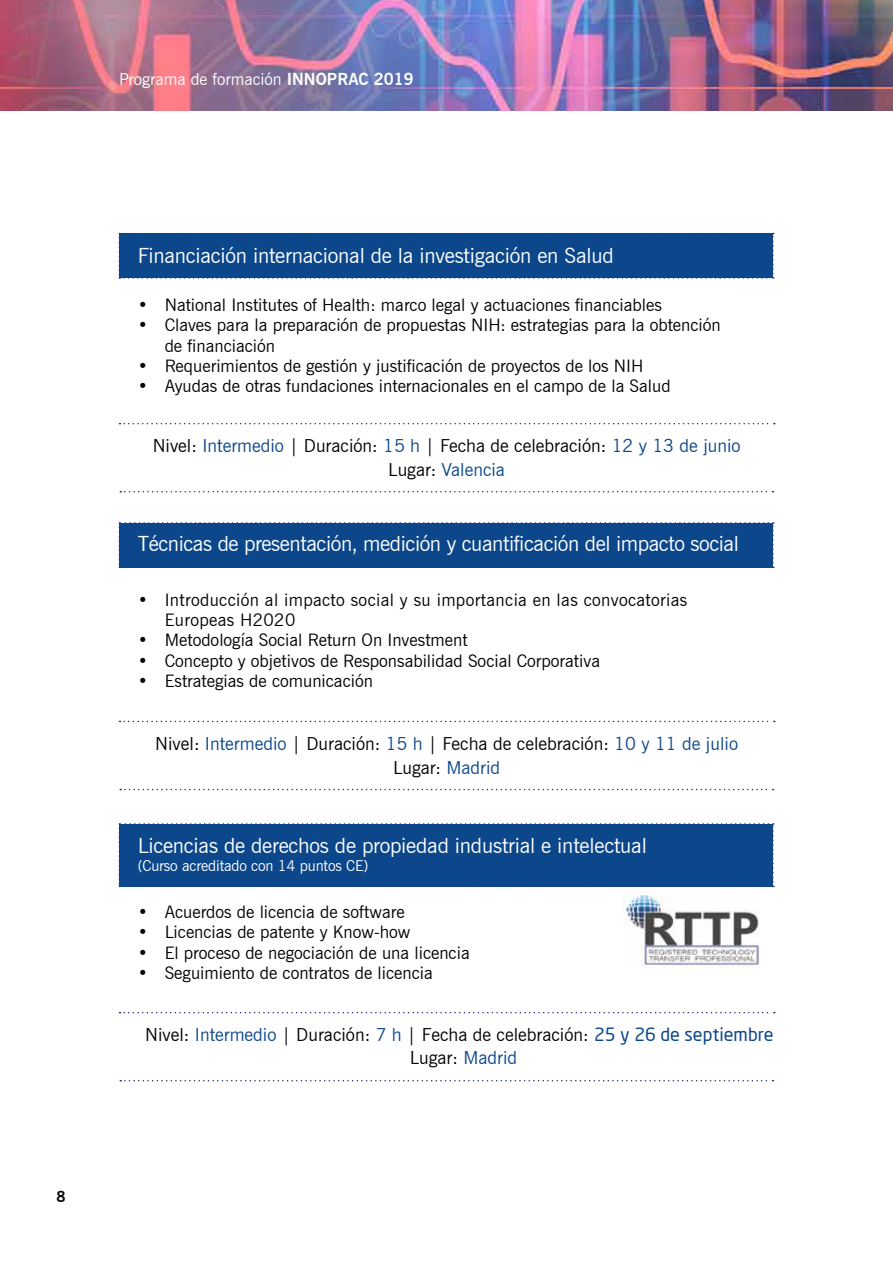
<style>
.page{position:relative;width:893px;height:1263px;background:#fff}
.page>*{position:absolute;margin:0;border:0;box-sizing:border-box;transform-origin:0 0}
.t1{font:21px "News Gothic BT";letter-spacing:-.01em;color:#fff}
.t2{font:18px/24px "News Gothic BT";color:#000;text-align:center}
.t3{font:17.25px/20.2px "News Gothic BT";color:#000}
.t4{font:17.25px/20.2px "News Gothic BT";letter-spacing:.02em;color:#000}
.t5{font:16.5px "News Gothic BT";color:#fff}
.t6{font:15px "News Gothic BT";letter-spacing:-.01em;color:#fff}
.t7{font:700 15px "News Gothic BT";color:#000}
.s1{font-weight:700}
.s2{color:#0c478b}
.s3{font-family:"Neo Sans Pro";color:#0c478b}
</style>
<div class="page">
<img style="left:0;top:0;width:893px;height:111px">
<div style="left:119px;top:233px;width:655px;height:46px;background:#0c478b"></div>
<svg style="left:119px;top:423px;width:656px;height:1px"></svg>
<svg style="left:120px;top:491px;width:653px;height:1px"></svg>
<div style="left:119px;top:522px;width:655px;height:46px;background:#0c478b"></div>
<svg style="left:119px;top:721px;width:656px;height:1px"></svg>
<svg style="left:120px;top:789px;width:653px;height:1px"></svg>
<div style="left:119px;top:823px;width:655px;height:64px;background:#0c478b"></div>
<svg style="left:119px;top:1012px;width:656px;height:1px"></svg>
<svg style="left:120px;top:1080px;width:653px;height:1px"></svg>
<img style="left:624px;top:892px;width:136px;height:76px">
<p class="t5" style="left:119px;top:69px;width:296px">Programa de formación <span class="s1">INNOPRAC 2019</span></p>
<p class="t7" style="left:56px;top:1188px;width:11px">8</p>
<p class="t1" style="left:138px;top:243px;width:478px">Financiación internacional de la investigación en Salud</p>
<p class="t3" style="left:138px;top:295px;width:526px">• National Institutes of Health: marco legal y actuaciones financiables</p>
<p class="t3" style="left:165px;top:315px;width:558px;text-indent:-27px">• Claves para la preparación de propuestas NIH: estrategias para la obtención de financiación</p>
<p class="t3" style="left:138px;top:355px;width:507px">• Requerimientos de gestión y justificación de proyectos de los NIH</p>
<p class="t3" style="left:138px;top:376px;width:535px">• Ayudas de otras fundaciones internacionales en el campo de la Salud</p>
<p class="t2" style="left:153px;top:434px;width:589px">Nivel: <span class="s2">Intermedio</span> | Duración: <span class="s2">15 h</span> | Fecha de celebración: <span class="s2">12 y 13 de junio<br></span>Lugar: <span class="s2">Valencia</span></p>
<p class="t1" style="left:138px;top:531px;width:603px">Técnicas de presentación, medición y cuantificación del impacto social</p>
<p class="t4" style="left:165px;top:590px;width:524px;text-indent:-27px">• Introducción al impacto social y su importancia en las convocatorias<br>Europeas H2020</p>
<p class="t3" style="left:138px;top:630px;width:332px">• Metodología Social Return On Investment</p>
<p class="t3" style="left:138px;top:650px;width:464px">• Concepto y objetivos de Responsabilidad Social Corporativa</p>
<p class="t3" style="left:138px;top:671px;width:237px">• Estrategias de comunicación</p>
<p class="t2" style="left:155px;top:731px;width:584px">Nivel: <span class="s2">Intermedio</span> | Duración: <span class="s2">15 h</span> | Fecha de celebración: <span class="s2">10 y 11 de julio<br></span>Lugar: <span class="s2">Madrid</span></p>
<p class="t1" style="left:138px;top:833px;width:511px">Licencias de derechos de propiedad industrial e intelectual</p>
<p class="t6" style="left:138px;top:857px;width:232px">(Curso acreditado con 14 puntos CE)</p>
<p class="t3" style="left:138px;top:902px;width:269px">• Acuerdos de licencia de software</p>
<p class="t3" style="left:138px;top:922px;width:274px">• Licencias de patente y Know-how</p>
<p class="t3" style="left:138px;top:942px;width:334px">• El proceso de negociación de una licencia</p>
<p class="t3" style="left:138px;top:962px;width:297px">• Seguimiento de contratos de licencia</p>
<p class="t2" style="left:145px;top:1022px;width:630px;line-height:23.4px">Nivel: <span class="s2">Intermedio</span> | Duración: <span class="s2">7 h</span> | Fecha de celebración: <span class="s3">25 y 26 de septiembre<br></span>Lugar: <span class="s2">Madrid</span></p>
</div>
